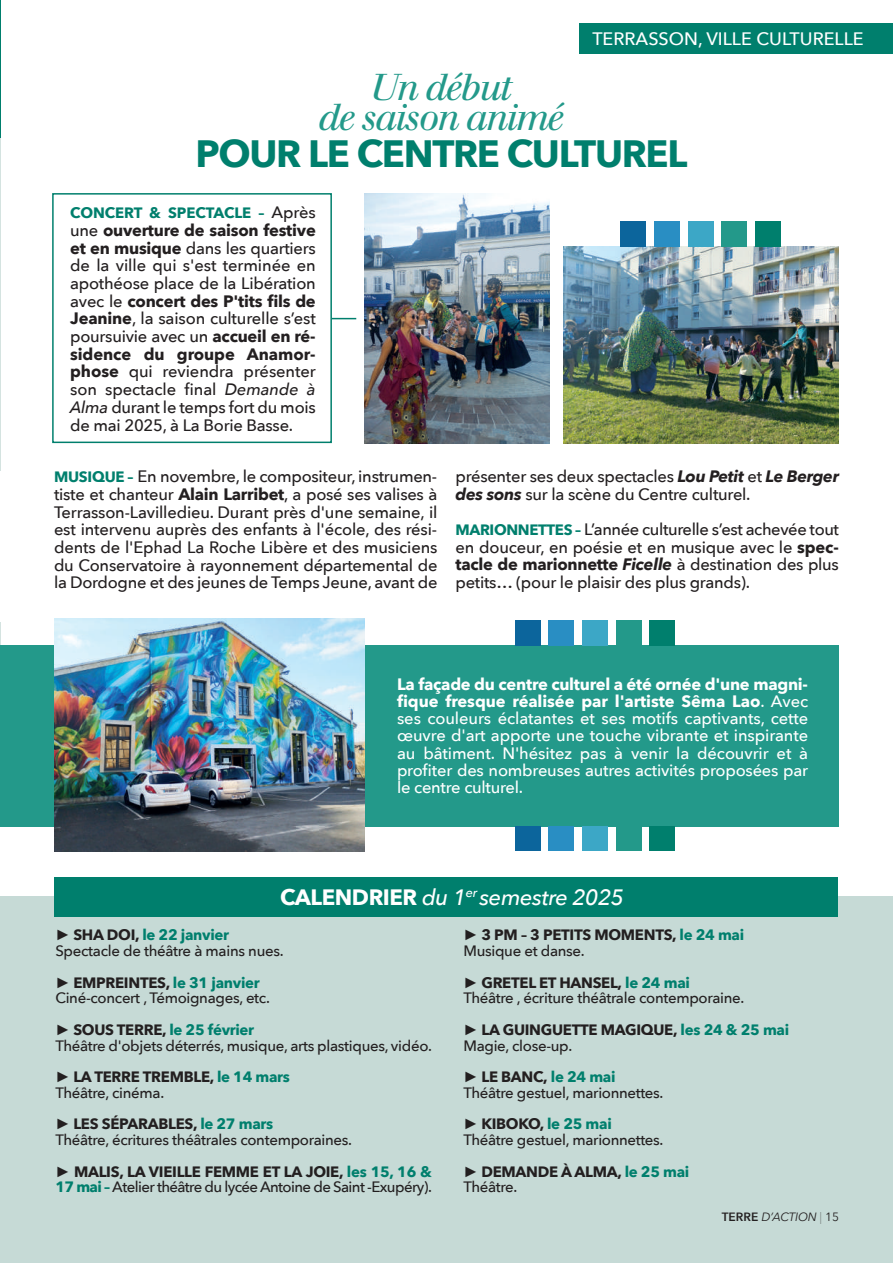
<style>
.page{position:relative;width:893px;height:1263px;background:#fff}
.page>*{position:absolute;margin:0;border:0;box-sizing:border-box;transform-origin:0 0}
.t1{font:700 37.95px "Avenir Next";letter-spacing:-.035em;color:#007f6d}
.t2{font:36.6px/29.8px "Justus Italic Oldstyle";letter-spacing:-.055em;color:#23998a;text-align:center}
.t3{font:italic 500 22.2px "Avenir Next";letter-spacing:-.02em;color:#fff}
.t4{font:500 18px "Avenir Next";color:#fff}
.t5{font:500 16.5px/17.7px "Avenir Next";letter-spacing:-.015em;color:#231f20;text-align:justify}
.t6{font:500 16.5px/17.2px "Avenir Next";letter-spacing:-.015em;color:#fff;text-align:justify}
.t7{font:500 15px/15.8px "Avenir Next";letter-spacing:-.02em;color:#231f20}
.t8{font:700 15px/15.8px "Avenir Next";letter-spacing:-.02em;color:#231f20}
.t9{font:500 15px/15.8px "Avenir Next";letter-spacing:-.04em;color:#231f20}
.t10{font:700 15px "Avenir Next";letter-spacing:-.005em;color:#007f6d}
.t11{font:italic 12px "Avenir Next";letter-spacing:-.02em;color:#231f20}
.s1{font-weight:500;font-size:16.5px;color:#231f20}
.s2{font-weight:700}
.s3{font-style:italic}
.s4{font-weight:700;font-size:15px;color:#007f6d}
.s5{font-weight:700;font-style:italic}
.s6{font-weight:700;font-style:normal}
.s7{font-family:"ST Yuanti SC Bold";font-weight:400}
.s8{font-weight:700;color:#007f6d}
.s9{color:#007f6d}
.s10{font-weight:500}
.s11{font-weight:600;font-style:normal}
.s12{font-weight:200;font-style:normal}
.s13{font-style:normal}
</style>
<div class="page">
<hr style="left:0;top:108px;width:1px;height:606px;background:#d4e3e0">
<div style="left:0;top:897px;width:893px;height:366px;background:#c6dad6"></div>
<div style="left:0;top:645px;width:839px;height:181px;background:#23998a"></div>
<div style="left:52px;top:193px;width:280px;height:250px;border:2px solid #007f6d"></div>
<hr style="left:0;top:471px;width:1px;height:150px;background:#fff">
<div style="left:579px;top:24px;width:314px;height:30px;background:#007f6d"></div>
<img style="left:54px;top:618px;width:311px;height:233px">
<img style="left:365px;top:193px;width:185px;height:250px">
<img style="left:564px;top:246px;width:274px;height:197px">
<svg style="left:332px;top:318px;width:24px;height:1px"></svg>
<div style="left:649px;top:620px;width:26px;height:25px;background:#007f6d"></div>
<div style="left:616px;top:620px;width:26px;height:25px;background:#23998a"></div>
<div style="left:582px;top:620px;width:26px;height:25px;background:#3ca7c6"></div>
<div style="left:548px;top:620px;width:26px;height:25px;background:#298ec3"></div>
<div style="left:515px;top:620px;width:26px;height:25px;background:#0c659c"></div>
<div style="left:755px;top:221px;width:26px;height:25px;background:#007f6d"></div>
<div style="left:721px;top:221px;width:26px;height:25px;background:#23998a"></div>
<div style="left:688px;top:221px;width:26px;height:25px;background:#3ca7c6"></div>
<div style="left:654px;top:221px;width:26px;height:25px;background:#298ec3"></div>
<div style="left:620px;top:221px;width:26px;height:25px;background:#0c659c"></div>
<div style="left:54px;top:877px;width:783px;height:40px;background:#007f6d"></div>
<hr style="left:0;top:0;width:1px;height:137px;background:#007f6d">
<div style="left:649px;top:826px;width:26px;height:25px;background:#007f6d"></div>
<div style="left:616px;top:826px;width:26px;height:25px;background:#23998a"></div>
<div style="left:582px;top:826px;width:26px;height:25px;background:#3ca7c6"></div>
<div style="left:548px;top:826px;width:26px;height:25px;background:#298ec3"></div>
<div style="left:515px;top:826px;width:26px;height:25px;background:#0c659c"></div>
<p class="t4" style="left:592px;top:27px;width:273px">TERRASSON, VILLE CULTURELLE</p>
<h2 class="t2" style="left:318px;top:73px;width:247px">Un début<br>de saison animé</h2>
<h1 class="t1" style="left:196px;top:129px;width:493px">POUR LE CENTRE CULTUREL</h1>
<p class="t10" style="left:70px;top:203px;width:247px">CONCERT &amp; SPECTACLE – <span class="s1">Après</span></p>
<p class="t5" style="left:70px;top:222px;width:247px">une <span class="s2">ouverture de saison festive et en musique</span> dans les quartiers de la ville qui s'est terminée en apothéose place de la Libération avec le <span class="s2">concert des P'tits fils de Jeanine</span>, la saison culturelle s’est poursuivie avec un <span class="s2">accueil en ré&shy;sidence du groupe Anamor&shy;phose</span> qui reviendra présenter son spectacle final <span class="s3">Demande à Alma</span> durant le temps fort du mois de mai 2025, à La Borie Basse.</p>
<p class="t5" style="left:54px;top:468px;width:385px"><span class="s4">MUSIQUE –</span> En novembre, le compositeur, instrumen&shy;tiste et chanteur <span class="s2">Alain Larribet</span>, a posé ses valises à Terrasson-Lavilledieu. Durant près d'une semaine, il est intervenu auprès des enfants à l'école, des rési&shy;dents de l'Ephad La Roche Libère et des musiciens du Conservatoire à rayonnement départemental de la Dordogne et des jeunes de Temps Jeune, avant de</p>
<p class="t5" style="left:455px;top:468px;width:385px">présenter ses deux spectacles <span class="s5">Lou Petit</span> et <span class="s5">Le Berger des sons</span> sur la scène du Centre culturel.</p>
<p class="t5" style="left:455px;top:521px;width:385px"><span class="s4">MARIONNETTES –</span> L’année culturelle s’est achevée tout en douceur, en poésie et en musique avec le <span class="s2">spec&shy;tacle de marionnette</span> <span class="s5">Ficelle</span> à destination des plus petits… (pour le plaisir des plus grands).</p>
<p class="t6" style="left:397px;top:676px;width:413px"><span class="s2">La façade du centre culturel a été ornée d'une magni&shy;fique fresque réalisée par l'artiste Sêma Lao</span>. Avec ses couleurs éclatantes et ses motifs captivants, cette œuvre d'art apporte une touche vibrante et inspirante au bâtiment. N'hésitez pas à venir la découvrir et à profiter des nombreuses autres activités proposées par le centre culturel.</p>
<h3 class="t3" style="left:280px;top:882px;width:345px"><span class="s6">CALENDRIER</span> du 1<sup>er</sup> semestre 2025</h3>
<p class="t7" style="left:55px;top:928px;width:230px"><span class="s7">►</span> <span class="s2">SHA DOI,</span> <span class="s8">le 22 janvier<br></span>Spectacle de théâtre à mains nues.</p>
<p class="t7" style="left:55px;top:975px;width:216px"><span class="s7">►</span> <span class="s2">EMPREINTES,</span> <span class="s8">le 31 janvier<br></span>Ciné-concert , Témoignages, etc.</p>
<p class="t7" style="left:55px;top:1022px;width:378px"><span class="s7">►</span> <span class="s2">SOUS TERRE,</span> <span class="s8">le 25 février<br></span>Théâtre d'objets déterrés, musique, arts plastiques, vidéo.</p>
<p class="t8" style="left:55px;top:1069px;width:236px"><span class="s7">►</span> LA TERRE TREMBLE, <span class="s9">le 14 mars<br></span><span class="s10">Théâtre, cinéma.</span></p>
<p class="t7" style="left:55px;top:1117px;width:298px"><span class="s7">►</span> <span class="s2">LES SÉPARABLES,</span> <span class="s8">le 27 mars<br></span>Théâtre, écritures théâtrales contemporaines.</p>
<p class="t9" style="left:55px;top:1164px;width:378px"><span class="s7">►</span> <span class="s2">MALIS, LA VIEILLE FEMME ET LA JOIE,</span> <span class="s8">les 15, 16 &amp;<br>17 mai –</span> Atelier théâtre du lycée Antoine de Saint -Exupéry).</p>
<p class="t8" style="left:463px;top:928px;width:282px"><span class="s7">►</span> 3 PM – 3 PETITS MOMENTS, <span class="s9">le 24 mai<br></span><span class="s10">Musique et danse.</span></p>
<p class="t7" style="left:463px;top:975px;width:283px"><span class="s7">►</span> <span class="s2">GRETEL ET HANSEL,</span> <span class="s8">le 24 mai<br></span>Théâtre , écriture théâtrale contemporaine.</p>
<p class="t8" style="left:463px;top:1022px;width:327px"><span class="s7">►</span> LA GUINGUETTE MAGIQUE, <span class="s9">les 24 &amp; 25 mai<br></span><span class="s10">Magie, close-up.</span></p>
<p class="t7" style="left:463px;top:1069px;width:202px"><span class="s7">►</span> <span class="s2">LE BANC,</span> <span class="s8">le 24 mai<br></span>Théâtre gestuel, marionnettes.</p>
<p class="t7" style="left:463px;top:1117px;width:202px"><span class="s7">►</span> <span class="s2">KIBOKO,</span> <span class="s8">le 25 mai<br></span>Théâtre gestuel, marionnettes.</p>
<p class="t8" style="left:463px;top:1164px;width:227px"><span class="s7">►</span> DEMANDE À ALMA, <span class="s9">le 25 mai<br></span><span class="s10">Théâtre.</span></p>
<p class="t11" style="left:722px;top:1209px;width:119px"><span class="s11">TERRE</span> D’ACTION <span class="s12">|</span> <span class="s13">15</span></p>
</div>
